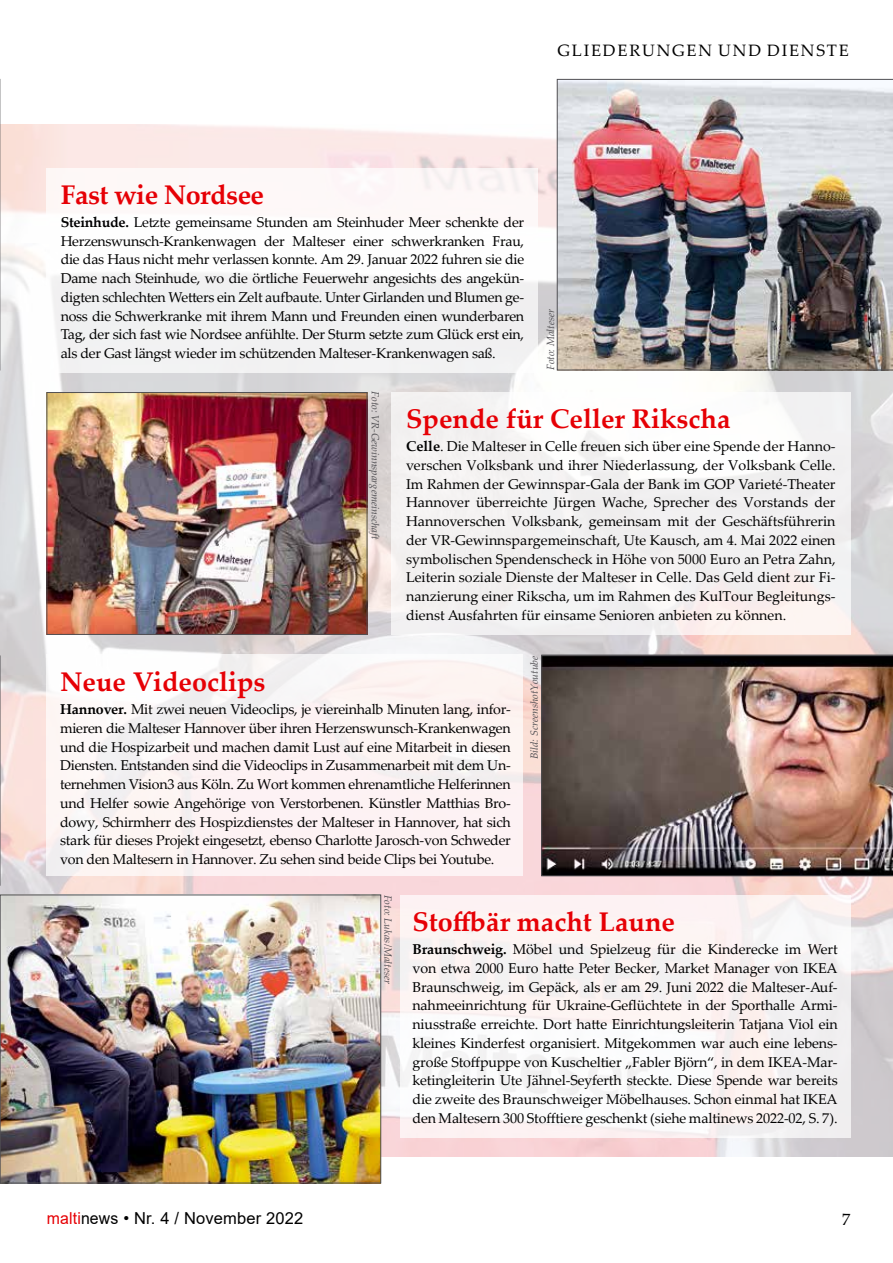
<style>
.page{position:relative;width:893px;height:1263px;background:#fff}
.page>*{position:absolute;margin:0;border:0;box-sizing:border-box;transform-origin:0 0}
.t1{font:700 27px "Palatino Linotype";color:#e60005}
.t2{font:700 27px "Palatino Linotype";letter-spacing:-.02em;color:#e60005}
.t3{font:16.5px "Arial";letter-spacing:.01em;color:#000;scale:.96 1}
.t4{font:16.5px "Palatino Linotype";letter-spacing:.11em;color:#000}
.t5{font:14.25px/18.8px "Palatino Linotype";letter-spacing:-.015em;color:#000;text-align:justify}
.t6{font:italic 10.5px "Palatino Linotype";color:#504f53}
.s1{font-weight:700}
.s2{color:#e60005}
</style>
<div class="page">
<img style="left:0;top:124px;width:893px;height:1033px">
<div style="left:47px;top:655px;width:476px;height:221px;background:#fdf2f3"></div>
<div style="left:47px;top:169px;width:491px;height:204px;background:linear-gradient(to right,#f8f7f7,#f7f6f6)"></div>
<div style="left:391px;top:392px;width:460px;height:243px;background:linear-gradient(to right,#f4f2f2,#f6f4f4)"></div>
<div style="left:400px;top:895px;width:451px;height:242px;background:#fbf3f2"></div>
<img style="left:557px;top:79px;width:336px;height:291px">
<img style="left:541px;top:655px;width:352px;height:221px">
<svg style="left:0;top:79px;width:1px;height:291px"></svg>
<img style="left:49px;top:394px;width:316px;height:239px">
<div style="left:47px;top:392px;width:320px;height:243px;border:1px solid #504f53"></div>
<svg style="left:0;top:656px;width:1px;height:229px"></svg>
<img style="left:2px;top:897px;width:377px;height:284px">
<div style="left:0;top:895px;width:381px;height:288px;border:1px solid #504f53"></div>
<p class="t4" style="left:558px;top:38px;width:291px">Gliederungen und dienste</p>
<h1 class="t2" style="left:61px;top:176px;width:205px">Fast wie Nordsee</h1>
<p class="t5" style="left:61px;top:212px;width:465px"><span class="s1">Steinhude.</span> Letzte gemeinsame Stunden am Steinhuder Meer schenkte der Herzenswunsch-Krankenwagen der Malteser einer schwerkranken Frau, die das Haus nicht mehr verlassen konnte. Am 29. Januar 2022 fuhren sie die Dame nach Steinhude, wo die örtliche Feuerwehr angesichts des angekün&shy;digten schlechten Wetters ein Zelt aufbaute. Unter Girlanden und Blumen ge&shy;noss die Schwerkranke mit ihrem Mann und Freunden einen wunderbaren Tag, der sich fast wie Nordsee anfühlte. Der Sturm setzte zum Glück erst ein, als der Gast längst wieder im schützenden Malteser-Krankenwagen saß.</p>
<p class="t6" style="left:543px;top:370px;width:63px;rotate:-90deg">Foto: Malteser</p>
<p class="t6" style="left:383px;top:391px;width:150px;rotate:90deg">Foto: VR-Gewinnspargemeinschaft</p>
<h1 class="t1" style="left:406px;top:400px;width:326px">Spende für Celler Rikscha</h1>
<p class="t5" style="left:406px;top:436px;width:431px"><span class="s1">Celle</span>. Die Malteser in Celle freuen sich über eine Spende der Hanno&shy;verschen Volksbank und ihrer Niederlassung, der Volksbank Celle.<br>Im Rahmen der Gewinnspar-Gala der Bank im GOP Varieté-Theater Hannover überreichte Jürgen Wache, Sprecher des Vorstands der Hannoverschen Volksbank, gemeinsam mit der Geschäftsführerin der VR-Gewinnspargemeinschaft, Ute Kausch, am 4. Mai 2022 einen symbolischen Spendenscheck in Höhe von 5000 Euro an Petra Zahn, Leiterin soziale Dienste der Malteser in Celle. Das Geld dient zur Fi&shy;nanzierung einer Rikscha, um im Rahmen des KulTour Begleitungs&shy;dienst Ausfahrten für einsame Senioren anbieten zu können.</p>
<h1 class="t1" style="left:60px;top:663px;width:207px">Neue Videoclips</h1>
<p class="t5" style="left:60px;top:699px;width:452px"><span class="s1">Hannover.</span> Mit zwei neuen Videoclips, je viereinhalb Minuten lang, infor&shy;mieren die Malteser Hannover über ihren Herzenswunsch-Krankenwagen und die Hospizarbeit und machen damit Lust auf eine Mitarbeit in diesen Diensten. Entstanden sind die Videoclips in Zusammenarbeit mit dem Un&shy;ternehmen Vision3 aus Köln. Zu Wort kommen ehrenamtliche Helferinnen und Helfer sowie Angehörige von Verstorbenen. Künstler Matthias Bro&shy;dowy, Schirmherr des Hospizdienstes der Malteser in Hannover, hat sich stark für dieses Projekt eingesetzt, ebenso Charlotte Jarosch-von Schweder von den Maltesern in Hannover. Zu sehen sind beide Clips bei Youtube.</p>
<p class="t6" style="left:527px;top:759px;width:105px;rotate:-90deg">Bild: ScreenshotYoutube</p>
<p class="t3" style="left:47px;top:1207px;width:269px"><span class="s2">malti</span>news • Nr. 4 / November 2022</p>
<p class="t6" style="left:396px;top:894px;width:91px;rotate:90deg">Foto: Lukas/Malteser</p>
<h1 class="t1" style="left:412px;top:903px;width:264px">Stoffbär macht Laune</h1>
<p class="t5" style="left:412px;top:939px;width:427px"><span class="s1">Braunschweig.</span> Möbel und Spielzeug für die Kinderecke im Wert von etwa 2000 Euro hatte Peter Becker, Market Manager von IKEA Braunschweig, im Gepäck, als er am 29. Juni 2022 die Malteser-Auf&shy;nahmeeinrichtung für Ukraine-Geflüchtete in der Sporthalle Armi&shy;niusstraße erreichte. Dort hatte Einrichtungsleiterin Tatjana Viol ein kleines Kinderfest organisiert. Mitgekommen war auch eine lebens&shy;große Stoffpuppe von Kuscheltier „Fabler Björn“, in dem IKEA-Mar&shy;ketingleiterin Ute Jähnel-Seyferth steckte. Diese Spende war bereits die zweite des Braunschweiger Möbelhauses. Schon einmal hat IKEA den Maltesern 300 Stofftiere geschenkt (siehe maltinews 2022-02, S. 7).</p>
<p class="t4" style="left:842px;top:1207px;width:10px">7</p>
</div>
